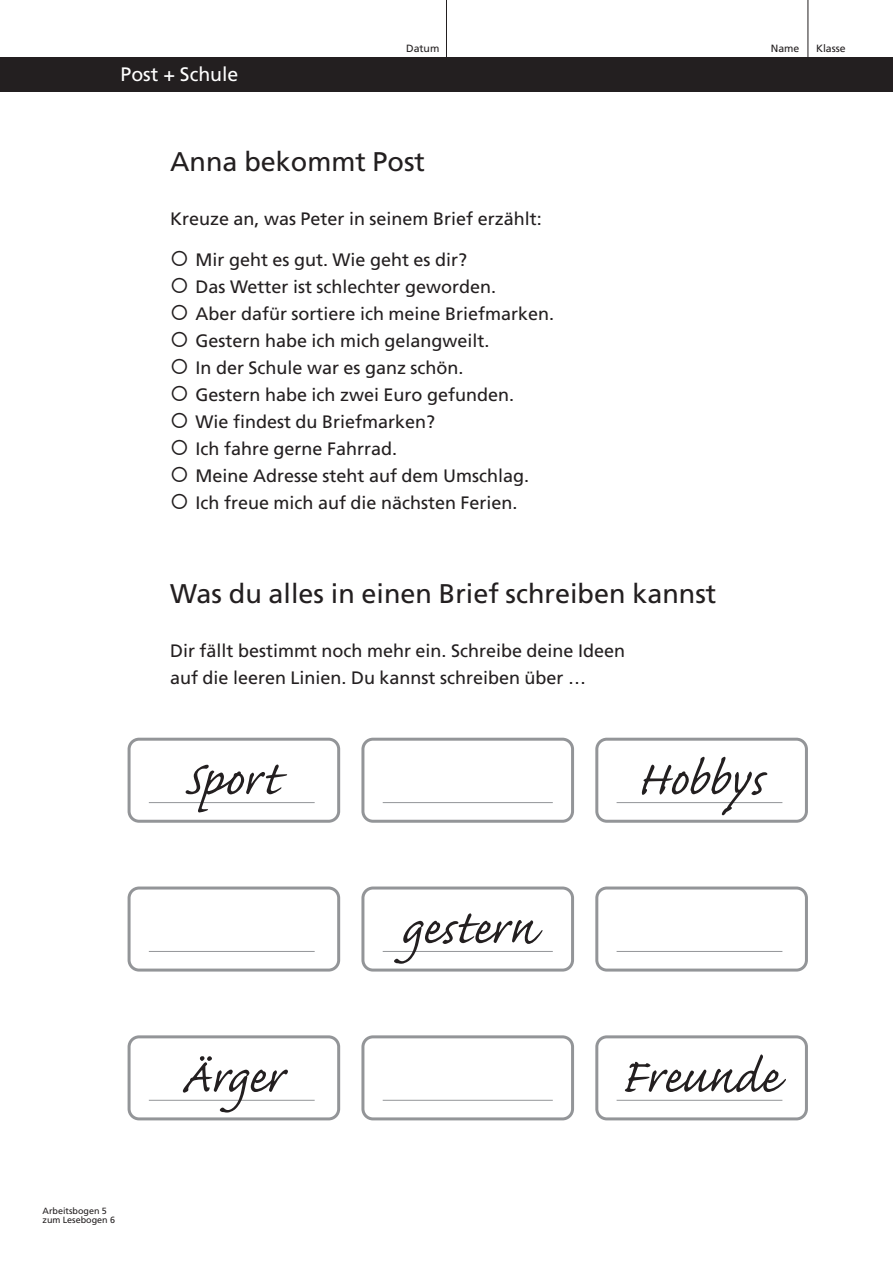
<style>
.page{position:relative;width:893px;height:1267px;background:#fff}
.page>*{position:absolute;margin:0;border:0;box-sizing:border-box;transform-origin:0 0}
.t1{font:61.5px "Caflisch Script";color:#231f20}
.t2{font:27px "Frutiger";color:#231f20}
.t3{font:19.5px "Frutiger";color:#fff}
.t4{font:18px/27px "Frutiger";color:#231f20}
.t5{font:10.5px "Frutiger";color:#231f20}
.t6{font:9px/9px "Frutiger";color:#231f20}
</style>
<div class="page">
<div style="left:0;top:57px;width:893px;height:34px;background:#231f20"></div>
<hr style="left:446px;top:0;width:1px;height:87px;background:#231f20">
<hr style="left:807px;top:0;width:1px;height:87px;background:#231f20">
<svg style="left:128px;top:738px;width:212px;height:85px"></svg>
<hr style="left:149px;top:802px;width:166px;height:1px;background:#939598">
<svg style="left:361px;top:738px;width:213px;height:85px"></svg>
<hr style="left:383px;top:802px;width:170px;height:1px;background:#939598">
<svg style="left:595px;top:738px;width:213px;height:85px"></svg>
<hr style="left:617px;top:802px;width:165px;height:1px;background:#939598">
<svg style="left:128px;top:886px;width:212px;height:85px"></svg>
<hr style="left:149px;top:951px;width:166px;height:1px;background:#939598">
<svg style="left:361px;top:886px;width:213px;height:85px"></svg>
<hr style="left:383px;top:951px;width:170px;height:1px;background:#939598">
<svg style="left:595px;top:886px;width:213px;height:85px"></svg>
<hr style="left:617px;top:951px;width:165px;height:1px;background:#939598">
<svg style="left:128px;top:1035px;width:212px;height:85px"></svg>
<hr style="left:149px;top:1100px;width:166px;height:1px;background:#939598">
<svg style="left:361px;top:1035px;width:213px;height:85px"></svg>
<hr style="left:383px;top:1100px;width:170px;height:1px;background:#939598">
<svg style="left:595px;top:1035px;width:213px;height:85px"></svg>
<hr style="left:617px;top:1100px;width:165px;height:1px;background:#939598">
<p class="t3" style="left:121px;top:66px;width:119px">Post + Schule</p>
<p class="t5" style="left:406px;top:44px;width:35px">Datum</p>
<p class="t5" style="left:771px;top:44px;width:30px">Name</p>
<p class="t5" style="left:816px;top:44px;width:31px">Klasse</p>
<h2 class="t2" style="left:170px;top:151px;width:257px">Anna bekommt Post</h2>
<p class="t4" style="left:170px;top:207px;width:373px">Kreuze an, was Peter in seinem Brief erzählt:</p>
<p class="t4" style="left:196px;top:247px;width:360px">Mir geht es gut. Wie geht es dir?<br>Das Wetter ist schlechter geworden.<br>Aber dafür sortiere ich meine Briefmarken.<br>Gestern habe ich mich gelangweilt.<br>In der Schule war es ganz schön.<br>Gestern habe ich zwei Euro gefunden.<br>Wie findest du Briefmarken?<br>Ich fahre gerne Fahrrad.<br>Meine Adresse steht auf dem Umschlag.<br>Ich freue mich auf die nächsten Ferien.</p>
<h2 class="t2" style="left:170px;top:583px;width:548px">Was du alles in einen Brief schreiben kannst</h2>
<p class="t4" style="left:170px;top:639px;width:457px">Dir fällt bestimmt noch mehr ein. Schreibe deine Ideen auf die leeren Linien. Du kannst schreiben über …</p>
<h1 class="t1" style="left:184px;top:757px;width:98px">Sport</h1>
<h1 class="t1" style="left:636px;top:757px;width:128px">Hobbys</h1>
<h1 class="t1" style="left:401px;top:906px;width:136px">gestern</h1>
<p class="t6" style="left:43px;top:1206px;width:74px">Arbeitsbogen 5 zum Lesebogen 6</p>
<h1 class="t1" style="left:181px;top:1054px;width:104px">Ärger</h1>
<h1 class="t1" style="left:620px;top:1054px;width:160px">Freunde</h1>
</div>
